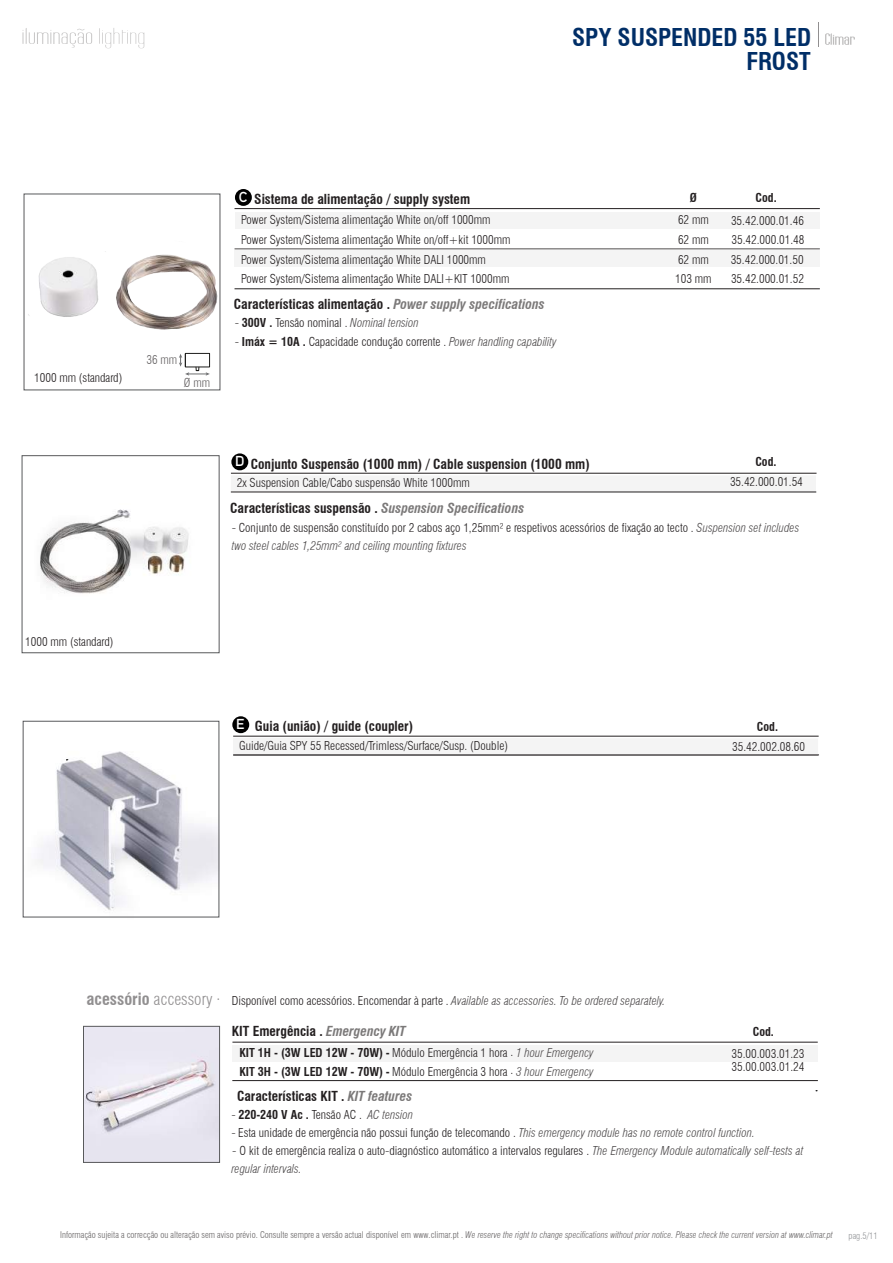
<style>
.page{position:relative;width:893px;height:1263px;background:#fff}
.page>*{position:absolute;margin:0;border:0;box-sizing:border-box;transform-origin:0 0}
.t1{font:700 condensed 24px/24.2px "Swiss 721 BT";color:#002e67;text-align:right}
.t2{font:700 14.55px "Aaux Pro";color:#fff}
.t3{font:700 condensed 13.5px "Swiss 721 BT";color:#231f20}
.t4{font:300 condensed 12px/19.6px "Swiss 721 BT";color:#231f20}
.t5{font:italic 300 condensed 12px "Swiss 721 BT";color:#4f4c4d}
.t6{font:700 condensed 12px "Swiss 721 BT";color:#231f20}
.t7{font:300 condensed 12px "Swiss 721 BT";color:#656263}
.t8{font:300 condensed 9px "Swiss 721 BT";color:#656263}
.t9{font:300 condensed 9px "Swiss 721 BT";color:#939598}
.s1{font-family:"Aaux Pro";font-stretch:normal;font-size:14.55px;color:#fff}
.s2{font-style:italic;color:#7b7979}
.s3{font-weight:700}
.s4{font-style:italic;color:#4f4c4d}
.s5{font-weight:700;font-style:normal;font-size:16.5px;color:#918f90}
.s6{font-style:normal;font-size:16.5px;color:#918f90}
.s7{font-style:normal;color:#231f20}
.s8{font-weight:300}
.s9{font-weight:300;font-style:italic;color:#4f4c4d}
.s10{font-style:italic}
</style>
<div class="page">
<svg style="left:825px;top:33px;width:30px;height:12px"></svg>
<svg style="left:22px;top:28px;width:70px;height:20px"></svg>
<svg style="left:99px;top:28px;width:45px;height:20px"></svg>
<svg style="left:818px;top:22px;width:1px;height:24px"></svg>
<img style="left:40px;top:509px;width:149px;height:85px">
<div style="left:231px;top:476px;width:585px;height:16px;background:#f4f4f4"></div>
<hr style="left:231px;top:473px;width:585px;height:1px;background:#231f20">
<hr style="left:231px;top:492px;width:585px;height:1px;background:#231f20">
<div style="left:22px;top:455px;width:197px;height:198px;border:1px solid #58595b"></div>
<div style="left:231px;top:453px;width:17px;height:17px;background:#000;border-radius:50%"></div>
<img style="left:23px;top:751px;width:196px;height:167px">
<div style="left:233px;top:738px;width:585px;height:16px;background:#f4f4f4"></div>
<hr style="left:233px;top:736px;width:586px;height:1px;background:#231f20">
<hr style="left:233px;top:754px;width:586px;height:1px;background:#231f20">
<div style="left:232px;top:716px;width:17px;height:17px;background:#000;border-radius:50%"></div>
<div style="left:233px;top:1045px;width:585px;height:17px;background:#f4f4f4"></div>
<hr style="left:232px;top:1042px;width:586px;height:1px;background:#231f20">
<hr style="left:232px;top:1080px;width:586px;height:1px;background:#231f20">
<img style="left:85px;top:1028px;width:133px;height:132px">
<div style="left:83px;top:1026px;width:137px;height:136px;border:1px solid #58595b"></div>
<div style="left:235px;top:212px;width:585px;height:17px;background:#f4f4f4"></div>
<div style="left:235px;top:250px;width:585px;height:17px;background:#f4f4f4"></div>
<hr style="left:235px;top:288px;width:585px;height:1px;background:#231f20">
<hr style="left:235px;top:249px;width:585px;height:1px;background:#4f4c4d">
<hr style="left:235px;top:208px;width:585px;height:1px;background:#231f20">
<div style="left:235px;top:189px;width:17px;height:17px;background:#000;border-radius:50%"></div>
<img style="left:28px;top:205px;width:193px;height:171px">
<div style="left:185px;top:353px;width:25px;height:14px;border:1px solid #1d1d1b"></div>
<svg style="left:179px;top:354px;width:31px;height:22px"></svg>
<h1 class="t1" style="left:572px;top:25px;width:241px">SPY SUSPENDED 55 LED<br>FROST</h1>
<p class="t4" style="left:34px;top:368px;width:90px">1000 mm (standard)</p>
<p class="t7" style="left:146px;top:352px;width:32px">36 mm</p>
<p class="t7" style="left:184px;top:375px;width:28px">Ø mm</p>
<p class="t3" style="left:239px;top:191px;width:233px"><span class="s1">C</span> Sistema de alimentação / supply system</p>
<p class="t4" style="left:241px;top:210px;width:271px">Power System/Sistema alimentação White on/off 1000mm Power System/Sistema alimentação White on/off+kit 1000mm Power System/Sistema alimentação White DALI 1000mm Power System/Sistema alimentação White DALI+KIT 1000mm</p>
<p class="t3" style="left:234px;top:296px;width:313px">Características alimentação . <span class="s2">Power supply specifications</span></p>
<p class="t4" style="left:235px;top:313px;width:186px">- <span class="s3">300V .</span> Tensão nominal . <span class="s4">Nominal tension</span></p>
<p class="t4" style="left:235px;top:331px;width:323px">- <span class="s3">Imáx = 10A .</span> Capacidade condução corrente . <span class="s4">Power handling capability</span></p>
<p class="t6" style="left:690px;top:190px;width:9px">Ø</p>
<p class="t4" style="left:675px;top:210px;width:38px">62 mm<br>62 mm<br>62 mm<br>103 mm</p>
<p class="t6" style="left:755px;top:191px;width:23px">Cod.</p>
<p class="t4" style="left:731px;top:210px;width:75px;text-align:justify">35.42.000.01.46<br>35.42.000.01.48<br>35.42.000.01.50<br>35.42.000.01.52</p>
<p class="t2" style="left:235px;top:452px;width:11px">D</p>
<p class="t6" style="left:755px;top:454px;width:23px">Cod.</p>
<p class="t3" style="left:251px;top:455px;width:341px">Conjunto Suspensão (1000 mm) / Cable suspension (1000 mm)</p>
<p class="t4" style="left:237px;top:473px;width:234px">2x Suspension Cable/Cabo suspensão White 1000mm</p>
<p class="t3" style="left:230px;top:500px;width:296px">Características suspensão . <span class="s2">Suspension Specifications</span></p>
<p class="t4" style="left:730px;top:472px;width:74px">35.42.000.01.54</p>
<p class="t4" style="left:232px;top:519px;width:569px;line-height:18px">- Conjunto de suspensão constituído por 2 cabos aço 1,25mm² e respetivos acessórios de fixação ao tecto . <span class="s4">Suspension set includes two steel cables 1,25mm² and ceiling mounting fixtures</span></p>
<p class="t4" style="left:25px;top:632px;width:90px">1000 mm (standard)</p>
<p class="t3" style="left:236px;top:718px;width:179px"><sup>E</sup> Guia (união) / guide (coupler)</p>
<p class="t4" style="left:239px;top:736px;width:270px">Guide/Guia SPY 55 Recessed/Trimless/Surface/Susp. (Double)</p>
<p class="t6" style="left:757px;top:720px;width:23px">Cod.</p>
<p class="t4" style="left:732px;top:736px;width:74px">35.42.002.08.60</p>
<p class="t5" style="left:87px;top:993px;width:580px"><span class="s5">acessório</span> <span class="s6">accessory </span><sup>.</sup> <span class="s7">Disponível como acessórios. Encomendar à parte .</span> Available as accessories. To be ordered separately.</p>
<p class="t3" style="left:232px;top:1023px;width:176px">KIT Emergência . <span class="s2">Emergency KIT</span></p>
<p class="t6" style="left:753px;top:1024px;width:23px">Cod.</p>
<p class="t4" style="left:239px;top:1043px;width:356px;line-height:18.5px"><span class="s3">KIT 1H - (3W LED 12W - 70W) -</span> Módulo Emergência 1 hora . <span class="s4">1 hour Emergency<br></span><span class="s3">KIT 3H - (3W LED 12W - 70W) -</span> Módulo Emergência 3 hora . <span class="s4">3 hour Emergency</span></p>
<p class="t6" style="left:231px;top:1108px;width:183px"><span class="s8">-</span> 220-240 V Ac . <span class="s8">Tensão AC .</span> <span class="s9">AC tension</span></p>
<p class="t4" style="left:231px;top:1123px;width:525px">- Esta unidade de emergência não possui função de telecomando . <span class="s4">This emergency module has no remote control function.</span></p>
<p class="t4" style="left:231px;top:1142px;width:574px;line-height:18px">- O kit de emergência realiza o auto-diagnóstico automático a intervalos regulares . <span class="s4">The Emergency Module automatically self-tests at regular intervals.</span></p>
<p class="t4" style="left:732px;top:1047px;width:74px;line-height:13.5px">35.00.003.01.23<br>35.00.003.01.24</p>
<p class="t3" style="left:237px;top:1087px;width:177px">Características KIT . <span class="s2">KIT features</span></p>
<p class="t8" style="left:60px;top:1229px;width:774px">Informação sujeita a correcção ou alteração sem aviso prévio. Consulte sempre a versão actual disponível em www.climar.pt . <span class="s10">We reserve the right to change specifications without prior notice. Please check the current version at www.climar.pt</span></p>
<p class="t9" style="left:849px;top:1230px;width:31px">pag.5/11</p>
</div>
